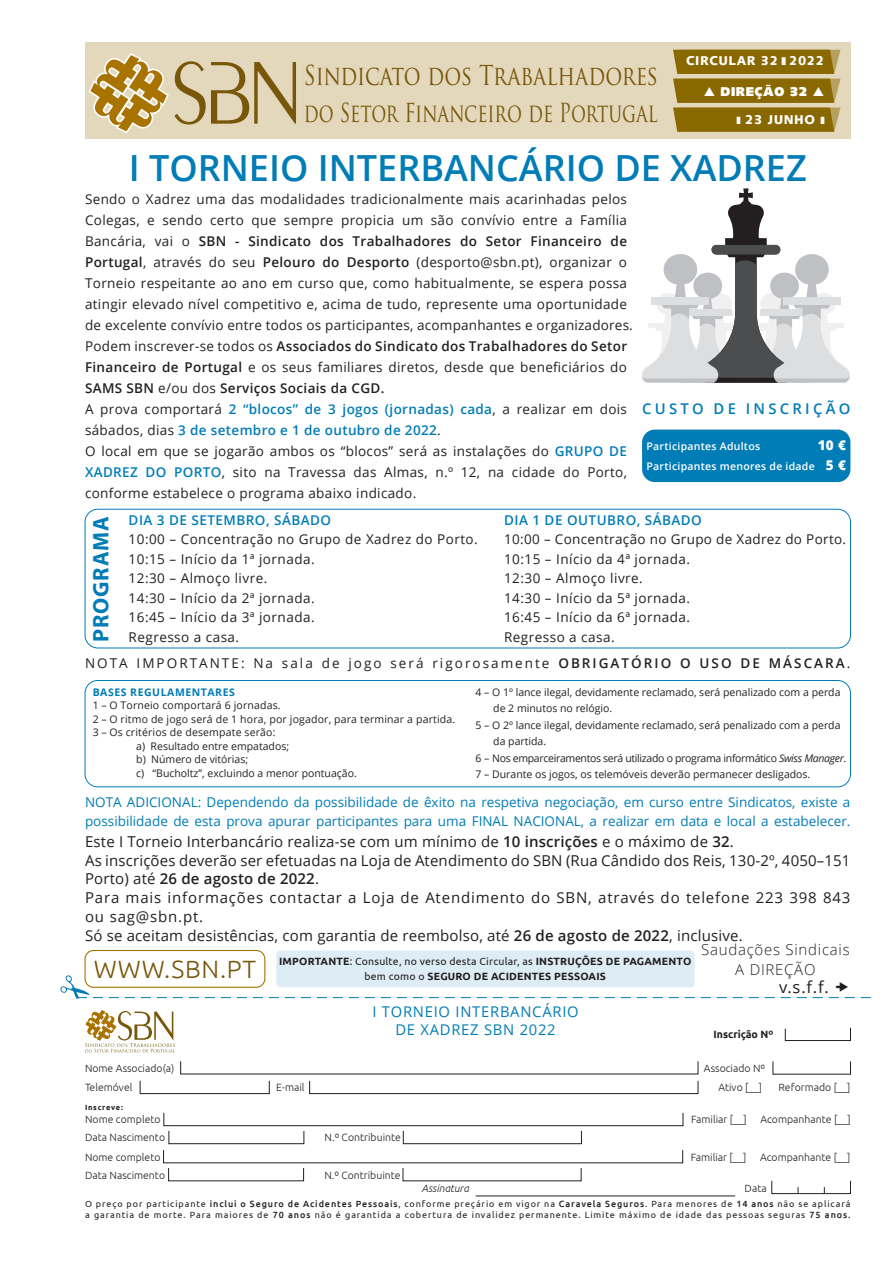
<style>
.page{position:relative;width:893px;height:1263px;background:#fff}
.page>*{position:absolute;margin:0;border:0;box-sizing:border-box;transform-origin:0 0}
.t1{font:600 36px "Open Sans";color:#007cb6}
.t2{font:26.7px "Trajan Pro";color:#78570a;scale:.78 1}
.t3{font:25.5px "Trajan Pro";color:#78570a;scale:.73 1}
.t4{font:300 25.05px "Ubuntu";letter-spacing:.03em;color:#78570a}
.t5{font:700 22.5px "Myriad Pro";letter-spacing:.035em;color:#007cb6}
.t6{font:16.5px "Open Sans";color:#231f20}
.t7{font:15px/18.8px "Open Sans";letter-spacing:.01em;color:#231f20}
.t8{font:300 15px "Open Sans";letter-spacing:.05em;color:#231f20}
.t9{font:14.85px/17.7px "Open Sans";letter-spacing:.05em;color:#007cb6;text-align:center}
.t10{font:600 14.85px "Open Sans";letter-spacing:.22em;color:#007cb6}
.t11{font:13.5px/21px "Open Sans";letter-spacing:.025em;color:#231f20}
.t12{font:13.5px/19.5px "Open Sans";color:#007cb6}
.t13{font:13.5px "Open Sans";letter-spacing:.15em;color:#231f20}
.t14{font:600 13.5px "Open Sans";letter-spacing:.035em;color:#007cb6}
.t15{font:800 13.5px "Open Sans";color:#fff}
.t16{font:900 12.75px "Syntax";letter-spacing:.045em;color:#fff}
.t17{font:900 12.75px "Syntax";letter-spacing:.045em;color:#fff}
.t18{font:10.5px "Open Sans";color:#231f20}
.t19{font:300 10.5px/18px "Ubuntu";color:#231f20}
.t20{font:700 10.5px/14.1px "Ubuntu";letter-spacing:.02em;color:#231f20;text-align:center}
.t21{font:10.5px "Open Sans";letter-spacing:-.03em;color:#231f20}
.t22{font:600 10.5px "Open Sans";letter-spacing:.025em;color:#fff}
.t23{font:700 10.5px "Open Sans";letter-spacing:.05em;color:#007cb6}
.t24{font:700 10.5px "Ubuntu";color:#231f20}
.t25{font:italic 300 10.5px "Ubuntu";color:#231f20}
.t26{font:9px/10.8px "Ubuntu";letter-spacing:.1em;color:#231f20}
.t27{font:700 7.5px "Ubuntu";letter-spacing:.1em;color:#231f20}
.s1{font-weight:600}
.s2{font-weight:600;color:#007cb6}
.s3{font-weight:800;font-size:13.5px}
.s4{font-style:italic}
.s5{font-weight:400}
.s6{font-weight:500}
</style>
<div class="page">
<div style="left:85px;top:43px;width:765px;height:96px;background:#e4d8bc"></div>
<svg style="left:673px;top:50px;width:167px;height:82px;background:#97781c"></svg>
<svg style="left:88px;top:53px;width:208px;height:80px"></svg>
<svg style="left:642px;top:188px;width:208px;height:195px"></svg>
<div style="left:783px;top:297px;width:57px;height:7px;background:#dddee0"></div>
<div style="left:84px;top:950px;width:181px;height:38px;border:1px solid #a97300;border-radius:9px"></div>
<svg style="left:785px;top:1027px;width:66px;height:14px"></svg>
<div style="left:140px;top:1081px;width:129px;height:13px;border:1px solid #231f20"></div>
<div style="left:309px;top:1081px;width:389px;height:13px;border:1px solid #231f20"></div>
<svg style="left:85px;top:1010px;width:90px;height:42px"></svg>
<div style="left:164px;top:1113px;width:519px;height:13px;border:1px solid #231f20"></div>
<div style="left:169px;top:1131px;width:135px;height:13px;border:1px solid #231f20"></div>
<div style="left:403px;top:1131px;width:179px;height:13px;border:1px solid #231f20"></div>
<div style="left:772px;top:1181px;width:79px;height:13px;border:1px solid #262324"></div>
<hr style="left:476px;top:1196px;width:259px;height:1px;background:#231f20">
<div style="left:276px;top:950px;width:418px;height:37px;background:#ddecf5;border-radius:4px"></div>
<div style="left:642px;top:430px;width:208px;height:52px;background:#007cb6;border-radius:13px"></div>
<div style="left:85px;top:509px;width:766px;height:139px;border:1px solid #007cb6;border-radius:13px"></div>
<div style="left:85px;top:680px;width:766px;height:107px;border:1px solid #007cb6;border-radius:13px"></div>
<svg style="left:60px;top:974px;width:811px;height:24px"></svg>
<h2 class="t2" style="left:304px;top:59px;width:456px">Sindicato dos Trabalhadores</h2>
<h3 class="t3" style="left:304px;top:96px;width:486px">do Setor Financeiro de Portugal</h3>
<p class="t16" style="left:686px;top:53px;width:139px">CIRCULAR 32 ❚ 2022</p>
<p class="t17" style="left:704px;top:84px;width:122px">▲ DIREÇÃO 32 ▲</p>
<p class="t16" style="left:736px;top:112px;width:90px">❚ 23 JUNHO ❚</p>
<h1 class="t1" style="left:129px;top:143px;width:679px">I TORNEIO INTERBANCÁRIO DE XADREZ</h1>
<p class="t11" style="left:85px;top:188px;width:549px">Sendo o Xadrez uma das modalidades tradicionalmente mais acarinhadas pelos Colegas, e sendo certo que sempre propicia um são convívio entre a Família Bancária, vai o <span class="s1">SBN - Sindicato dos Trabalhadores do Setor Financeiro de Portugal</span>, através do seu <span class="s1">Pelouro do Desporto</span> (desporto@sbn.pt), organizar o Torneio respeitante ao ano em curso que, como habitualmente, se espera possa atingir elevado nível competitivo e, acima de tudo, represente uma oportunidade de excelente convívio entre todos os participantes, acompanhantes e organizadores.<br>Podem inscrever-se todos os <span class="s1">Associados do Sindicato dos Trabalhadores do Setor Financeiro de Portugal</span> e os seus familiares diretos, desde que beneficiários do <span class="s1">SAMS SBN</span> e/ou dos <span class="s1">Serviços Sociais da CGD.<br></span>A prova comportará <span class="s2">2 “blocos” de 3 jogos (jornadas) cada</span>, a realizar em dois sábados, dias <span class="s2">3 de setembro e 1 de outubro de 2022</span>.<br>O local em que se jogarão ambos os “blocos” será as instalações do <span class="s2">GRUPO DE XADREZ DO PORTO</span>, sito na Travessa das Almas, n.º 12, na cidade do Porto, conforme estabelece o programa abaixo indicado.</p>
<p class="t10" style="left:642px;top:399px;width:210px">CUSTO DE INSCRIÇÃO</p>
<p class="t22" style="left:647px;top:439px;width:115px">Participantes Adultos</p>
<p class="t15" style="left:818px;top:435px;width:30px">10 €</p>
<p class="t22" style="left:647px;top:459px;width:201px">Participantes menores de idade <span class="s3">5 €</span></p>
<h3 class="t5" style="left:86px;top:642px;width:127px;rotate:-90deg">PROGRAMA</h3>
<p class="t14" style="left:129px;top:510px;width:204px">DIA 3 DE SETEMBRO, SÁBADO</p>
<p class="t11" style="left:129px;top:529px;width:351px;line-height:19.5px">10:00 – Concentração no Grupo de Xadrez do Porto.<br>10:15 – Início da 1ª jornada.<br>12:30 – Almoço livre.<br>14:30 – Início da 2ª jornada.<br>16:45 – Início da 3ª jornada.<br>Regresso a casa.</p>
<p class="t14" style="left:504px;top:510px;width:199px">DIA 1 DE OUTUBRO, SÁBADO</p>
<p class="t11" style="left:504px;top:529px;width:344px;line-height:19.5px">10:00 – Concentração no Grupo de Xadrez do Porto.<br>10:15 – Início da 4ª jornada.<br>12:30 – Almoço livre.<br>14:30 – Início da 5ª jornada.<br>16:45 – Início da 6ª jornada.</p>
<p class="t11" style="left:504px;top:626px;width:112px">Regresso a casa.</p>
<p class="t13" style="left:85px;top:654px;width:767px">NOTA IMPORTANTE: Na sala de jogo será rigorosamente <span class="s1">OBRIGATÓRIO O USO DE MÁSCARA</span>.</p>
<p class="t23" style="left:93px;top:684px;width:144px">BASES REGULAMENTARES</p>
<p class="t18" style="left:93px;top:698px;width:189px">1 – O Torneio comportará 6 jornadas.</p>
<p class="t18" style="left:93px;top:712px;width:364px">2 – O ritmo de jogo será de 1 hora, por jogador, para terminar a partida.</p>
<p class="t18" style="left:93px;top:725px;width:184px">3 – Os critérios de desempate serão:</p>
<p class="t18" style="left:136px;top:739px;width:154px">a) Resultado entre empatados;</p>
<p class="t18" style="left:136px;top:752px;width:113px">b) Número de vitórias;</p>
<p class="t18" style="left:136px;top:766px;width:222px">c) “Bucholtz”, excluindo a menor pontuação.</p>
<p class="t18" style="left:475px;top:685px;width:367px">4 – O 1º lance ilegal, devidamente reclamado, será penalizado com a perda</p>
<p class="t18" style="left:493px;top:701px;width:121px">de 2 minutos no relógio.</p>
<p class="t18" style="left:475px;top:718px;width:367px">5 – O 2º lance ilegal, devidamente reclamado, será penalizado com a perda</p>
<p class="t18" style="left:493px;top:734px;width:54px">da partida.</p>
<p class="t21" style="left:475px;top:751px;width:372px">6 – Nos emparceiramentos será utilizado o programa informático <span class="s4">Swiss Manager</span>.</p>
<p class="t18" style="left:475px;top:767px;width:337px">7 – Durante os jogos, os telemóveis deverão permanecer desligados.</p>
<p class="t12" style="left:85px;top:792px;width:767px">NOTA ADICIONAL: Dependendo da possibilidade de êxito na respetiva negociação, em curso entre Sindicatos, existe a possibilidade de esta prova apurar participantes para uma FINAL NACIONAL, a realizar em data e local a estabelecer.</p>
<p class="t7" style="left:85px;top:832px;width:767px">Este I Torneio Interbancário realiza-se com um mínimo de <span class="s1">10 inscrições</span> e o máximo de <span class="s1">32</span>.<br>As inscrições deverão ser efetuadas na Loja de Atendimento do SBN (Rua Cândido dos Reis, 130-2º, 4050–151<br>Porto) até <span class="s1">26 de agosto de 2022</span>.<br>Para mais informações contactar a Loja de Atendimento do SBN, através do telefone 223 398 843 ou sag@sbn.pt.<br>Só se aceitam desistências, com garantia de reembolso, até <span class="s1">26 de agosto de 2022</span>, inclusive.</p>
<p class="t8" style="left:701px;top:939px;width:150px">Saudações Sindicais</p>
<p class="t20" style="left:279px;top:954px;width:414px">IMPORTANTE<span class="s5">: Consulte, no verso desta Circular, as</span> INSTRUÇÕES DE PAGAMENTO <span class="s5">bem como o</span> SEGURO DE ACIDENTES PESSOAIS</p>
<h3 class="t4" style="left:94px;top:954px;width:164px">WWW.SBN.PT</h3>
<p class="t8" style="left:735px;top:959px;width:82px">A DIREÇÃO</p>
<p class="t6" style="left:779px;top:976px;width:51px">v.s.f.f.</p>
<p class="t19" style="left:85px;top:1059px;width:91px">Nome Associado(a)</p>
<p class="t19" style="left:85px;top:1078px;width:49px">Telemóvel</p>
<p class="t19" style="left:276px;top:1078px;width:30px">E-mail</p>
<p class="t27" style="left:85px;top:1102px;width:39px">Inscreve:</p>
<p class="t19" style="left:85px;top:1110px;width:82px">Nome completo<br>Data Nascimento</p>
<p class="t9" style="left:372px;top:1003px;width:208px">I TORNEIO INTERBANCÁRIO<br>DE XADREZ SBN 2022</p>
<p class="t19" style="left:325px;top:1128px;width:78px">N.º Contribuinte</p>
<p class="t24" style="left:713px;top:1028px;width:61px">Inscrição Nº</p>
<p class="t19" style="left:704px;top:1058px;width:63px;line-height:19.4px;text-align:right">Associado Nº<br>Ativo [__]</p>
<p class="t19" style="left:778px;top:1078px;width:74px">Reformado [__]</p>
<p class="t19" style="left:691px;top:1110px;width:57px">Familiar [__]</p>
<p class="t19" style="left:760px;top:1110px;width:92px">Acompanhante [__]</p>
<p class="t19" style="left:691px;top:1147px;width:57px">Familiar [__]</p>
<p class="t19" style="left:760px;top:1147px;width:92px">Acompanhante [__]</p>
<p class="t26" style="left:85px;top:1198px;width:767px">O preço por participante <span class="s6">inclui o Seguro de Acidentes Pessoais</span>, conforme preçário em vigor na <span class="s6">Caravela Seguros</span>. Para menores de <span class="s6">14 anos</span> não se aplicará a garantia de morte. Para maiores de <span class="s6">70 anos</span> não é garantida a cobertura de invalidez permanente. Limite máximo de idade das pessoas seguras <span class="s6">75 anos.</span></p>
<p class="t19" style="left:85px;top:1147px;width:82px">Nome completo<br>Data Nascimento</p>
<p class="t19" style="left:324px;top:1165px;width:78px">N.º Contribuinte</p>
<p class="t25" style="left:421px;top:1181px;width:49px">Assinatura</p>
<p class="t19" style="left:745px;top:1178px;width:24px">Data</p>
</div>
